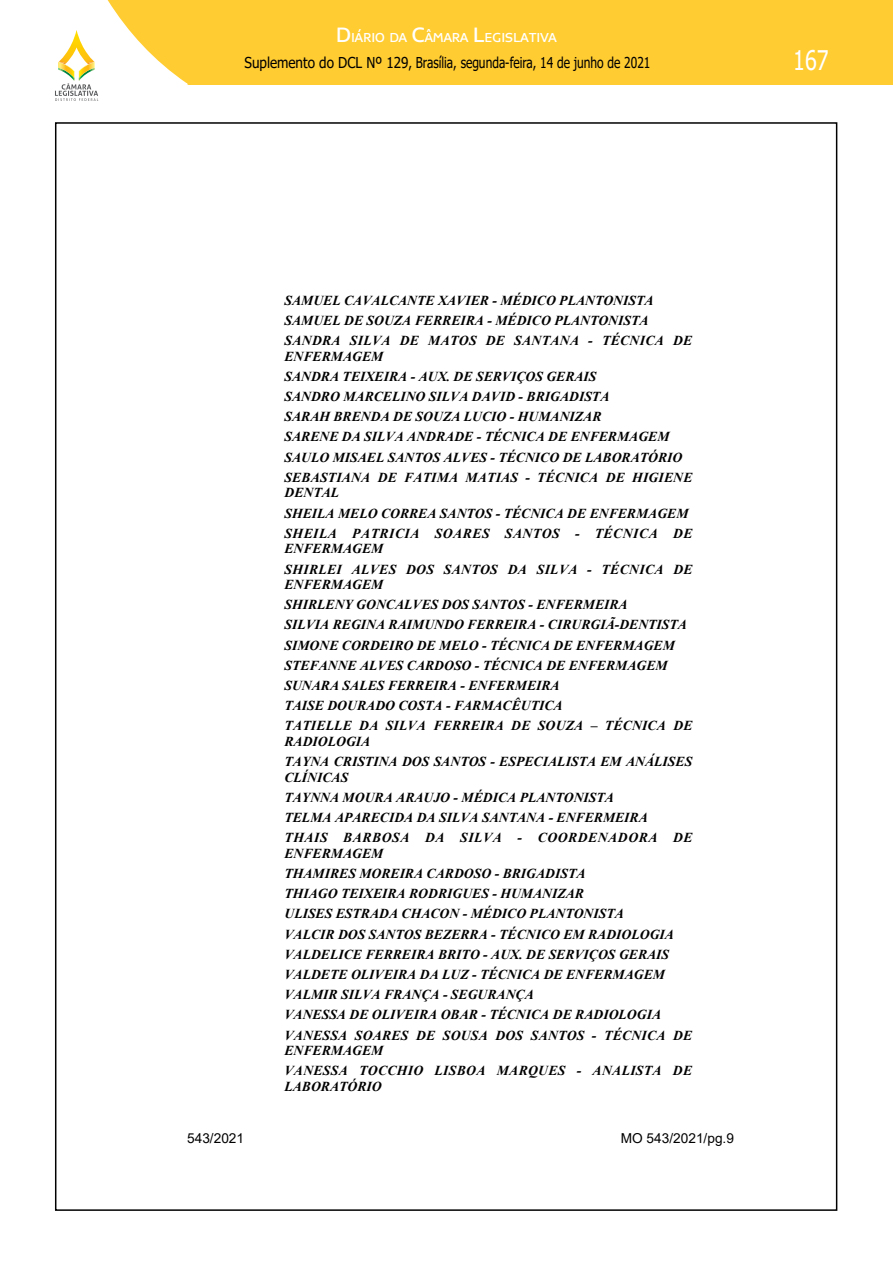
<style>
.page{position:relative;width:893px;height:1263px;background:#fff}
.page>*{position:absolute;margin:0;border:0;box-sizing:border-box;transform-origin:0 0}
.t1{font:27px "Tahoma";color:#fff;scale:.8 1}
.t2{font:15px "Tahoma";color:#000;scale:.9 1}
.t3{font:500 15px "Midiet Sans";color:#fff}
.t4{font:italic 700 13.65px/20.2px "Times New Roman";color:#000}
.t5{font:italic 700 13.65px/20.2px "Times New Roman";letter-spacing:.025em;color:#000}
.t6{font:italic 700 13.65px/20.2px "Times New Roman";letter-spacing:.02em;color:#000}
.t7{font:13.65px "Arial";color:#000}
.s1{font-size:24px}
</style>
<div class="page">
<div style="left:0;top:1px;width:892px;height:83px;background:#ffcc32"></div>
<svg style="left:0;top:0;width:188px;height:101px"></svg>
<p class="t3" style="left:336px;top:29px;width:222px"><span class="s1">D</span>IÁRIO DA <span class="s1">C</span>ÂMARA <span class="s1">L</span>EGISLATIVA</p>
<p class="t2" style="left:244px;top:52px;width:453px">Suplemento do DCL Nº 129, Brasília, segunda-feira, 14 de junho de 2021</p>
<h1 class="t1" style="left:793px;top:42px;width:46px">167</h1>
<p class="t4" style="left:284px;top:290px;width:409px">SAMUEL CAVALCANTE XAVIER - MÉDICO PLANTONISTA<br>SAMUEL DE SOUZA FERREIRA - MÉDICO PLANTONISTA<br>SANDRA SILVA DE MATOS DE SANTANA - TÉCNICA DE</p>
<p class="t4" style="left:284px;top:346px;width:409px">ENFERMAGEM<br>SANDRA TEIXEIRA - AUX. DE SERVIÇOS GERAIS<br>SANDRO MARCELINO SILVA DAVID - BRIGADISTA<br>SARAH BRENDA DE SOUZA LUCIO - HUMANIZAR<br>SARENE DA SILVA ANDRADE - TÉCNICA DE ENFERMAGEM SAULO MISAEL SANTOS ALVES - TÉCNICO DE LABORATÓRIO SEBASTIANA DE FATIMA MATIAS - TÉCNICA DE HIGIENE</p>
<p class="t4" style="left:284px;top:482px;width:409px">DENTAL<br>SHEILA MELO CORREA SANTOS - TÉCNICA DE ENFERMAGEM<br>SHEILA PATRICIA SOARES SANTOS - TÉCNICA DE</p>
<p class="t5" style="left:284px;top:538px;width:410px">ENFERMAGEM<br>SHIRLEI ALVES DOS SANTOS DA SILVA - TÉCNICA DE</p>
<p class="t4" style="left:284px;top:574px;width:410px">ENFERMAGEM<br>SHIRLENY GONCALVES DOS SANTOS - ENFERMEIRA<br>SILVIA REGINA RAIMUNDO FERREIRA - CIRURGIÃ-DENTISTA SIMONE CORDEIRO DE MELO - TÉCNICA DE ENFERMAGEM STEFANNE ALVES CARDOSO - TÉCNICA DE ENFERMAGEM SUNARA SALES FERREIRA - ENFERMEIRA<br>TAISE DOURADO COSTA - FARMACÊUTICA<br>TATIELLE DA SILVA FERREIRA DE SOUZA – TÉCNICA DE</p>
<p class="t4" style="left:284px;top:731px;width:409px">RADIOLOGIA<br>TAYNA CRISTINA DOS SANTOS - ESPECIALISTA EM ANÁLISES</p>
<p class="t4" style="left:284px;top:767px;width:410px">CLÍNICAS<br>TAYNNA MOURA ARAUJO - MÉDICA PLANTONISTA<br>TELMA APARECIDA DA SILVA SANTANA - ENFERMEIRA THAIS BARBOSA DA SILVA - COORDENADORA DE</p>
<p class="t4" style="left:284px;top:843px;width:409px">ENFERMAGEM<br>THAMIRES MOREIRA CARDOSO - BRIGADISTA<br>THIAGO TEIXEIRA RODRIGUES - HUMANIZAR<br>ULISES ESTRADA CHACON - MÉDICO PLANTONISTA<br>VALCIR DOS SANTOS BEZERRA - TÉCNICO EM RADIOLOGIA VALDELICE FERREIRA BRITO - AUX. DE SERVIÇOS GERAIS VALDETE OLIVEIRA DA LUZ - TÉCNICA DE ENFERMAGEM VALMIR SILVA FRANÇA - SEGURANÇA<br>VANESSA DE OLIVEIRA OBAR - TÉCNICA DE RADIOLOGIA VANESSA SOARES DE SOUSA DOS SANTOS - TÉCNICA DE</p>
<p class="t6" style="left:284px;top:1040px;width:409px">ENFERMAGEM<br>VANESSA TOCCHIO LISBOA MARQUES - ANALISTA DE</p>
<p class="t4" style="left:284px;top:1076px;width:99px">LABORATÓRIO</p>
<p class="t7" style="left:187px;top:1128px;width:59px">543/2021</p>
<p class="t7" style="left:621px;top:1128px;width:115px">MO 543/2021/pg.9</p>
</div>
